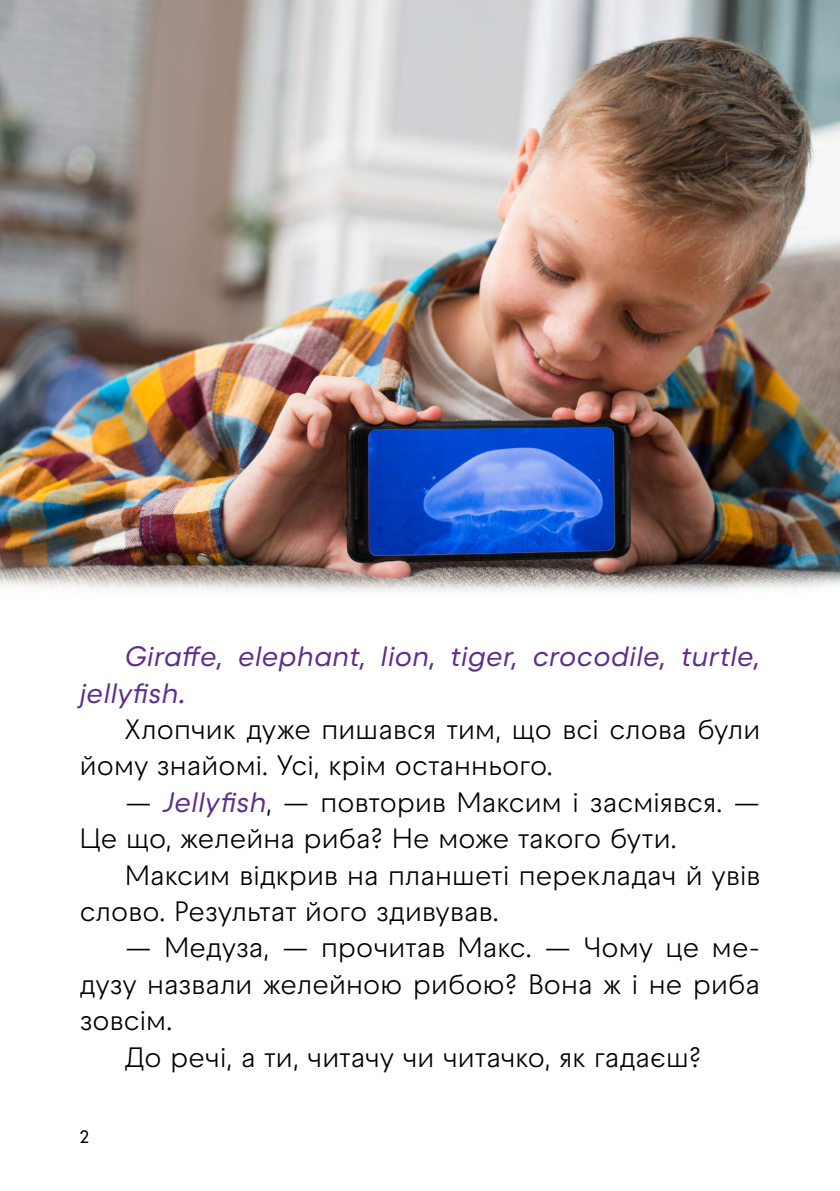
<style>
.page{position:relative;width:840px;height:1191px;background:#fff}
.page>*{position:absolute;margin:0;border:0;box-sizing:border-box;transform-origin:0 0}
.t1{font:28px/36.4px "Raptor V3 Premium";letter-spacing:-.02em;color:#000}
.t2{font:italic 500 28px/36.4px "Raptor V3 Premium";letter-spacing:-.005em;color:#5f2d8c}
.t3{font:500 18px "Raptor V3 Premium";color:#000}
.s1{font-weight:500;font-style:italic;color:#5f2d8c}
</style>
<div class="page">
<img style="left:0;top:0;width:839px;height:592px">
<p class="t2" style="left:79px;top:637px;width:682px;text-indent:45px">Giraffe, elephant, lion, tiger, crocodile, turtle, jellyfish.</p>
<p class="t1" style="left:79px;top:711px;width:682px;text-indent:45px">Хлопчик дуже пишався тим, що всі слова були йому знайомі. Усі, крім останнього.</p>
<p class="t1" style="left:79px;top:783px;width:682px;text-indent:45px">— <span class="s1">Jellyfish</span>, — повторив Максим і засміявся. —<br>Це що, желейна риба? Не може такого бути.</p>
<p class="t1" style="left:79px;top:856px;width:682px;text-indent:45px">Максим відкрив на планшеті перекладач й увів слово. Результат його здивував.</p>
<p class="t1" style="left:125px;top:929px;width:636px">— Медуза, — прочитав Макс. — Чому це ме-</p>
<p class="t1" style="left:79px;top:966px;width:682px">дузу назвали желейною рибою? Вона ж і не риба</p>
<p class="t1" style="left:79px;top:1002px;width:95px">зовсім.</p>
<p class="t1" style="left:125px;top:1038px;width:578px">До речі, а ти, читачу чи читачко, як гадаєш?</p>
<p class="t3" style="left:80px;top:1124px;width:11px">2</p>
</div>
